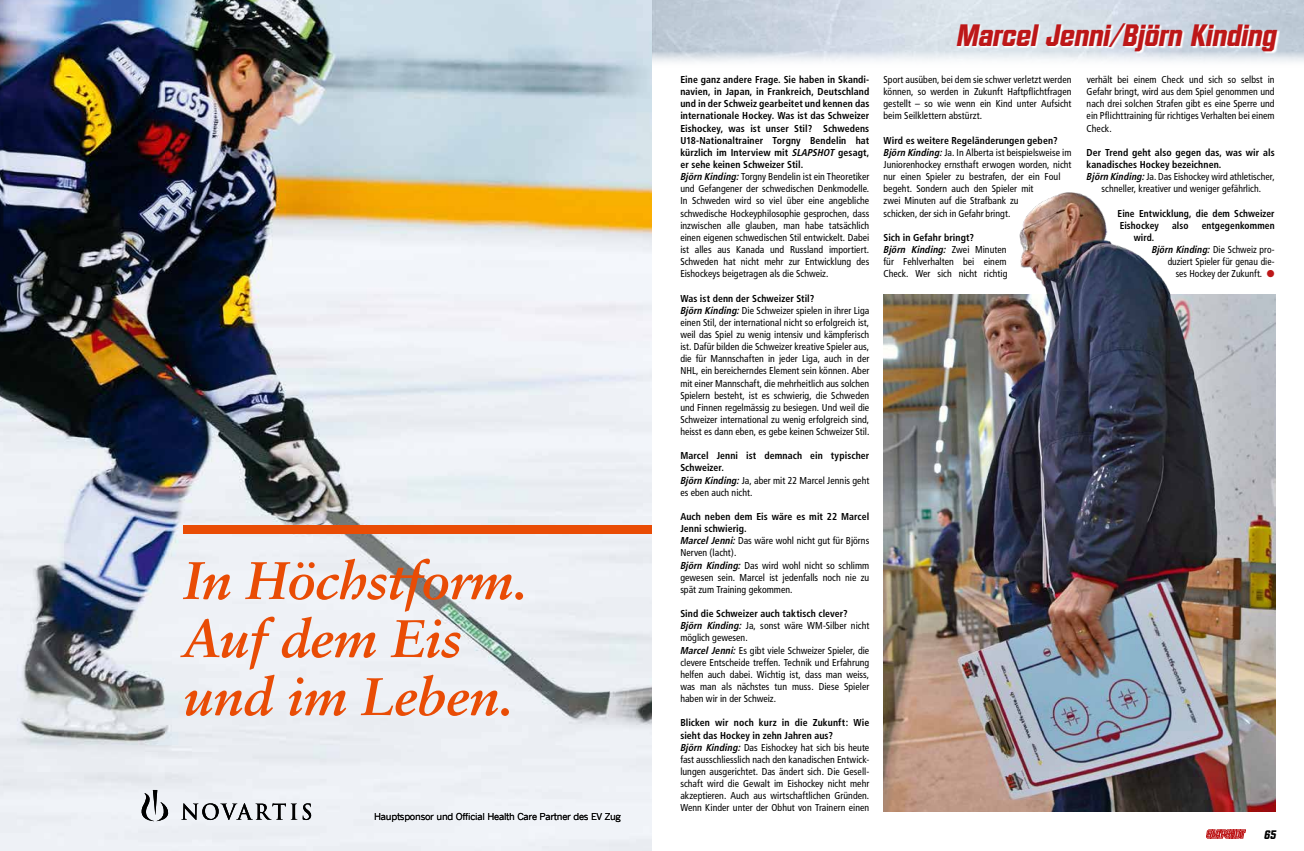
<style>
.page{position:relative;width:1304px;height:851px;background:#fff}
.page>*{position:absolute;margin:0;border:0;box-sizing:border-box;transform-origin:0 0}
.t1{font:italic 700 53px/58px "Sabon";letter-spacing:-.01em;color:#e94c05}
.t2{font:italic 700 30px "Diamante";color:#bd1718}
.t3{font:italic 700 12px "Diamante";color:#000}
.t4{font:condensed 10px/12.1px "Frutiger";letter-spacing:.005em;color:#000}
.t5{font:condensed 10px "Frutiger";letter-spacing:.005em;color:#000;scale:.95 1}
.t6{font:700 condensed 10px/12.1px "Frutiger";letter-spacing:.01em;color:#000;scale:.95 1}
.t7{font:700 condensed 10px "Frutiger";letter-spacing:.01em;color:#000}
.t8{font:9.5px "News Gothic";letter-spacing:-.025em;color:#000}
.s1{font-weight:700}
.s2{font-weight:700;font-style:italic}
.s3{color:#bd1718}
</style>
<div class="page">
<svg style="left:1206px;top:829px;width:40px;height:9px"></svg>
<img style="left:0;top:0;width:652px;height:850px">
<svg style="left:181px;top:803px;width:116px;height:16px;background:#a6a8ac"></svg>
<svg style="left:303px;top:803px;width:8px;height:16px"></svg>
<svg style="left:142px;top:789px;width:32px;height:32px"></svg>
<div style="left:183px;top:525px;width:469px;height:8px;background:#e94c05"></div>
<svg style="left:957px;top:23px;width:323px;height:30px"></svg>
<img style="left:887px;top:192px;width:385px;height:620px">
<img style="left:883px;top:294px;width:393px;height:517px">
<h1 class="t1" style="left:183px;top:551px;width:346px">In Höchstform.<br>Auf dem Eis und im Leben.</h1>
<p class="t8" style="left:374px;top:808px;width:248px">Hauptsponsor und Official Health Care Partner des EV Zug</p>
<p class="t4" style="left:680px;top:74px;width:191px"><span class="s1">Eine ganz andere Frage. Sie haben in Skandi&shy;navien, in Japan, in Frankreich, Deutschland und in der Schweiz gearbeitet und kennen das internationale Hockey. Was ist das Schweizer Eishockey, was ist unser Stil? Schwedens U18-Nationaltrainer Torgny Bendelin hat kürzlich im Interview mit</span> <span class="s2">SLAPSHOT</span> <span class="s1">gesagt, er sehe keinen Schweizer Stil.<br></span><span class="s2">Björn Kinding:</span> Torgny Bendelin ist ein Theoretiker und Gefangener der schwedischen Denkmodelle.<br>In Schweden wird so viel über eine angebliche schwedische Hockeyphilosophie gesprochen, dass inzwischen alle glauben, man habe tatsächlich einen eigenen schwedischen Stil entwickelt. Dabei ist alles aus Kanada und Russland importiert.<br>Schweden hat nicht mehr zur Entwicklung des Eishockeys beigetragen als die Schweiz.</p>
<p class="t4" style="left:680px;top:292px;width:190px"><span class="s1">Was ist denn der Schweizer Stil?<br></span><span class="s2">Björn Kinding:</span> Die Schweizer spielen in ihrer Liga einen Stil, der international nicht so erfolgreich ist, weil das Spiel zu wenig intensiv und kämpferisch ist. Dafür bilden die Schweizer kreative Spieler aus, die für Mannschaften in jeder Liga, auch in der NHL, ein bereicherndes Element sein können. Aber mit einer Mannschaft, die mehrheitlich aus solchen Spielern besteht, ist es schwierig, die Schweden und Finnen regelmässig zu besiegen. Und weil die Schweizer international zu wenig erfolgreich sind, heisst es dann eben, es gebe keinen Schweizer Stil.</p>
<p class="t4" style="left:680px;top:450px;width:190px"><span class="s1">Marcel Jenni ist demnach ein typischer<br>Schweizer.<br></span><span class="s2">Björn Kinding:</span> Ja, aber mit 22 Marcel Jennis geht es eben auch nicht.</p>
<p class="t4" style="left:680px;top:510px;width:190px"><span class="s1">Auch neben dem Eis wäre es mit 22 Marcel Jenni schwierig.<br></span><span class="s2">Marcel Jenni:</span> Das wäre wohl nicht gut für Björns Nerven (lacht).<br><span class="s2">Björn Kinding:</span> Das wird wohl nicht so schlimm gewesen sein. Marcel ist jedenfalls noch nie zu spät zum Training gekommen.</p>
<p class="t4" style="left:680px;top:607px;width:190px"><span class="s1">Sind die Schweizer auch taktisch clever?<br></span><span class="s2">Björn Kinding:</span> Ja, sonst wäre WM-Silber nicht möglich gewesen.<br><span class="s2">Marcel Jenni:</span> Es gibt viele Schweizer Spieler, die clevere Entscheide treffen. Technik und Erfahrung helfen auch dabei. Wichtig ist, dass man weiss, was man als nächstes tun muss. Diese Spieler haben wir in der Schweiz.</p>
<p class="t4" style="left:680px;top:716px;width:190px"><span class="s1">Blicken wir noch kurz in die Zukunft: Wie sieht das Hockey in zehn Jahren aus?<br></span><span class="s2">Björn Kinding:</span> Das Eishockey hat sich bis heute fast ausschliesslich nach den kanadischen Entwick&shy;lungen ausgerichtet. Das ändert sich. Die Gesell&shy;schaft wird die Gewalt im Eishockey nicht mehr akzeptieren. Auch aus wirtschaftlichen Gründen.<br>Wenn Kinder unter der Obhut von Trainern einen</p>
<h2 class="t2" style="left:956px;top:17px;width:321px">Marcel Jenni/Björn Kinding</h2>
<p class="t4" style="left:883px;top:74px;width:190px;text-align:justify">Sport ausüben, bei dem sie schwer verletzt werden können, so werden in Zukunft Haftpflichtfragen gestellt – so wie wenn ein Kind unter Aufsicht beim Seilklettern abstürzt.</p>
<p class="t4" style="left:883px;top:134px;width:189px"><span class="s1">Wird es weitere Regeländerungen geben?<br></span><span class="s2">Björn Kinding:</span> Ja. In Alberta ist beispielsweise im Juniorenhockey ernsthaft erwogen worden, nicht nur einen Spieler zu bestrafen, der ein Foul begeht. Sondern auch den Spieler mit<br>zwei Minuten auf die Strafbank zu<br>schicken, der sich in Gefahr bringt.</p>
<p class="t4" style="left:883px;top:231px;width:125px"><span class="s1">Sich in Gefahr bringt?<br></span><span class="s2">Björn Kinding:</span> Zwei Minuten für Fehlverhalten bei einem<br>Check. Wer sich nicht richtig</p>
<p class="t4" style="left:1087px;top:74px;width:190px;text-align:justify">verhält bei einem Check und sich so selbst in Gefahr bringt, wird aus dem Spiel genommen und nach drei solchen Strafen gibt es eine Sperre und ein Pflichttraining für richtiges Verhalten bei einem Check.</p>
<p class="t7" style="left:1087px;top:146px;width:189px">Der Trend geht also gegen das, was wir als</p>
<p class="t7" style="left:1087px;top:159px;width:136px">kanadisches Hockey bezeichnen.</p>
<p class="t4" style="left:1087px;top:171px;width:190px"><span class="s2">Björn Kinding:</span> Ja. Das Eishockey wird athletischer,</p>
<p class="t4" style="left:1102px;top:183px;width:161px">schneller, kreativer und weniger gefährlich.</p>
<p class="t6" style="left:1118px;top:207px;width:167px">Eine Entwicklung, die dem Schweizer<br>Eishockey</p>
<p class="t6" style="left:1172px;top:219px;width:19px">also</p>
<p class="t6" style="left:1202px;top:219px;width:78px">entgegenkommen</p>
<p class="t6" style="left:1134px;top:231px;width:23px">wird.</p>
<p class="t5" style="left:1152px;top:244px;width:131px"><span class="s2">Björn Kinding:</span> Die Schweiz pro-</p>
<p class="t5" style="left:1168px;top:256px;width:114px">duziert Spieler für genau die-</p>
<p class="t5" style="left:1176px;top:268px;width:106px">ses Hockey der Zukunft. <span class="s3">●</span></p>
<p class="t3" style="left:1264px;top:827px;width:13px">65</p>
</div>
